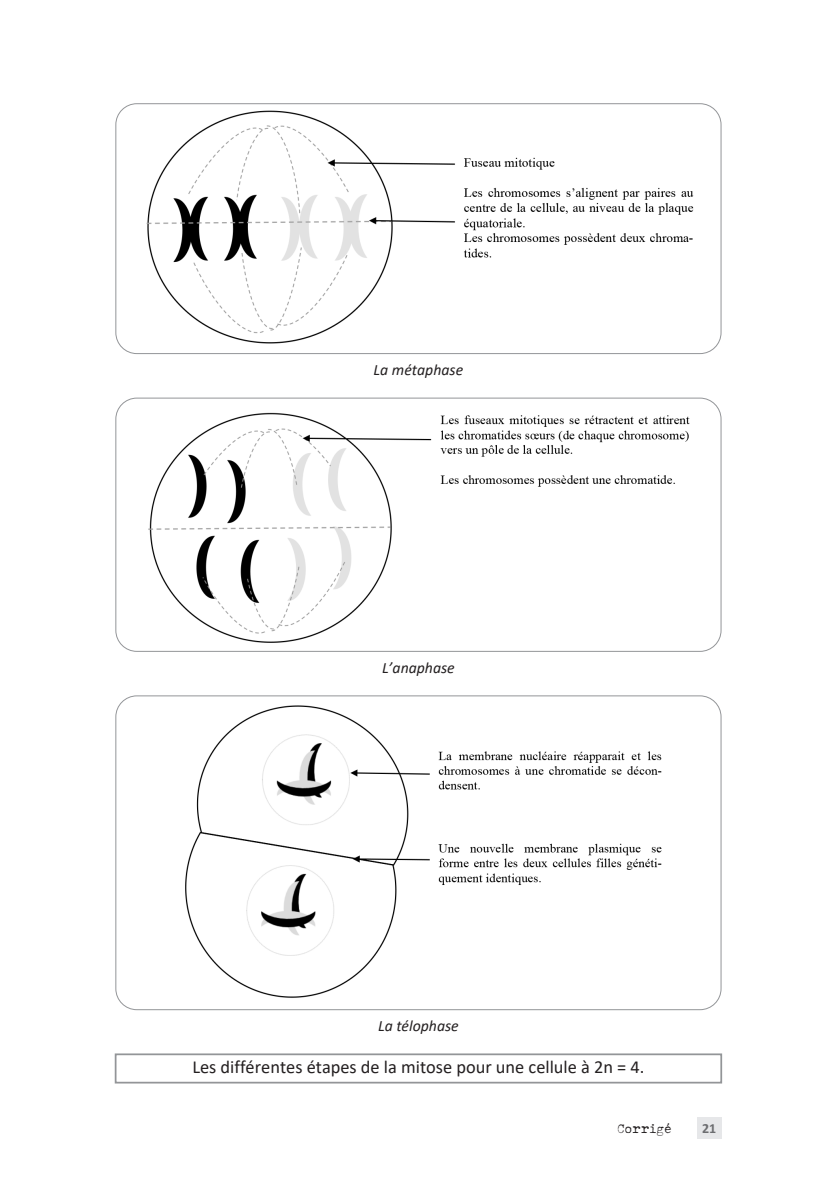
<style>
.page{position:relative;width:822px;height:1194px;background:#fff}
.page>*{position:absolute;margin:0;border:0;box-sizing:border-box;transform-origin:0 0}
.t1{font:18.38px "Calibri";color:#231f20}
.t2{font:italic 15.75px "Calibri";color:#231f20}
.t3{font:700 14px "Calibri";color:#6c6d70}
.t4{font:12.25px "John Doe";letter-spacing:.015em;color:#231f20}
</style>
<div class="page">
<div style="left:697px;top:1117px;width:24px;height:21px;background:#e6e7e9"></div>
<div style="left:115px;top:1053px;width:607px;height:30px;border:2px solid #939598"></div>
<img style="left:146px;top:110px;width:548px;height:234px">
<div style="left:116px;top:103px;width:605px;height:251px;border:1px solid #939598;border-radius:21px"></div>
<img style="left:148px;top:412px;width:542px;height:231px">
<div style="left:116px;top:398px;width:605px;height:253px;border:1px solid #939598;border-radius:21px"></div>
<img style="left:185px;top:705px;width:477px;height:293px">
<p class="t2" style="left:373px;top:359px;width:91px">La métaphase</p>
<p class="t2" style="left:382px;top:657px;width:74px">L’anaphase</p>
<p class="t2" style="left:378px;top:1015px;width:82px">La télophase</p>
<p class="t1" style="left:192px;top:1054px;width:453px">Les différentes étapes de la mitose pour une cellule à 2n = 4.</p>
<p class="t4" style="left:617px;top:1120px;width:56px">Corrigé</p>
<p class="t3" style="left:702px;top:1119px;width:16px">21</p>
</div>
